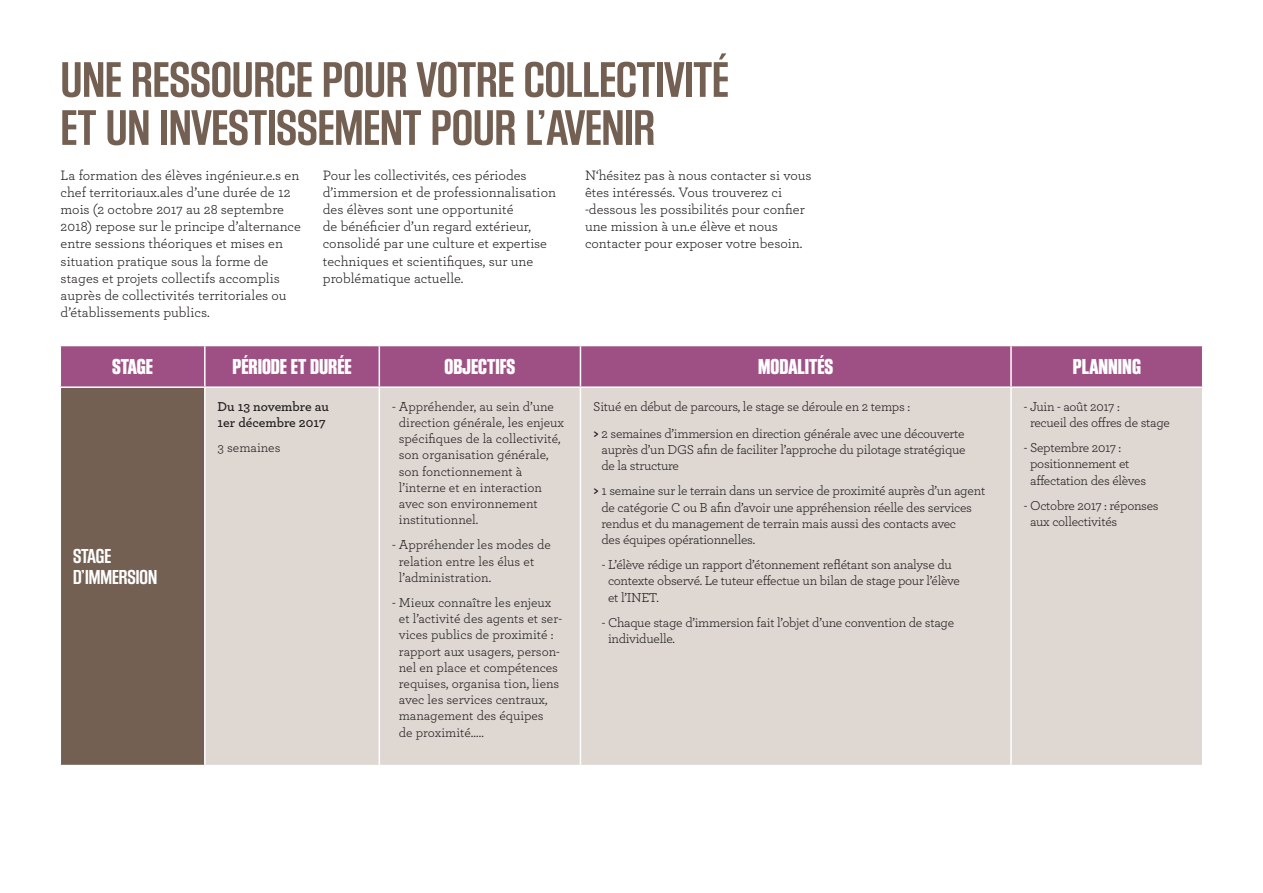
<style>
.page{position:relative;width:1263px;height:893px;background:#fff}
.page>*{position:absolute;margin:0;border:0;box-sizing:border-box;transform-origin:0 0}
.t1{font:52.05px/48px "Block Gothic Bold Cond";color:#746053}
.t2{font:22.5px "Block Gothic Ex Bold Cond";color:#fff}
.t3{font:21px/21px "Block Gothic Bold Cond";color:#fff}
.t4{font:14.25px/17.1px "Archer";color:#231f20}
.t5{font:13.5px/16.2px "Archer";letter-spacing:-.02em;color:#231f20}
.t6{font:13.5px/16.2px "Archer";color:#231f20}
.t7{font:600 13.5px/16.2px "Archer";color:#231f20}
.s1{font-weight:700}
</style>
<div class="page">
<div style="left:61px;top:346px;width:1141px;height:40px;background:#9e5085"></div>
<div style="left:60px;top:387px;width:145px;height:378px;background:#746053"></div>
<div style="left:206px;top:388px;width:996px;height:377px;background:#ded7d2"></div>
<hr style="left:204px;top:346px;width:2px;height:40px;background:#fff">
<hr style="left:379px;top:346px;width:1px;height:40px;background:#fff">
<hr style="left:580px;top:346px;width:1px;height:40px;background:#fff">
<hr style="left:1010px;top:346px;width:2px;height:40px;background:#fff">
<hr style="left:60px;top:388px;width:1px;height:377px;background:#fff">
<hr style="left:60px;top:386px;width:145px;height:2px;background:#fff">
<hr style="left:204px;top:388px;width:2px;height:377px;background:#fff">
<hr style="left:379px;top:388px;width:1px;height:377px;background:#fff">
<hr style="left:580px;top:388px;width:1px;height:377px;background:#fff">
<hr style="left:1010px;top:388px;width:2px;height:377px;background:#fff">
<h1 class="t1" style="left:61px;top:58px;width:669px">UNE RESSOURCE POUR VOTRE COLLECTIVITÉ<br>ET UN INVESTISSEMENT POUR L’AVENIR</h1>
<p class="t4" style="left:61px;top:166px;width:242px">La formation des élèves ingénieur.e.s en chef territoriaux.ales d’une durée de 12 mois (2 octobre 2017 au 28 septembre 2018) repose sur le principe d’alternance entre sessions théoriques et mises en situation pratique sous la forme de stages et projets collectifs accomplis auprès de collectivités territoriales ou d’établissements publics.</p>
<p class="t4" style="left:323px;top:166px;width:235px">Pour les collectivités, ces périodes d’immersion et de professionnalisation des élèves sont une opportunité<br>de bénéficier d’un regard extérieur, consolidé par une culture et expertise techniques et scientifiques, sur une problématique actuelle.</p>
<p class="t4" style="left:585px;top:166px;width:228px">N‘hésitez pas à nous contacter si vous êtes intéressés. Vous trouverez ci -dessous les possibilités pour confier une mission à un.e élève et nous contacter pour exposer votre besoin.</p>
<h2 class="t2" style="left:112px;top:355px;width:42px">STAGE</h2>
<h2 class="t2" style="left:233px;top:355px;width:121px">PÉRIODE ET DURÉE</h2>
<h2 class="t2" style="left:444px;top:355px;width:72px">OBJECTIFS</h2>
<h2 class="t2" style="left:758px;top:355px;width:77px">MODALITÉS</h2>
<h2 class="t2" style="left:1073px;top:355px;width:70px">PLANNING</h2>
<h3 class="t3" style="left:73px;top:546px;width:86px">STAGE<br>D’IMMERSION</h3>
<p class="t7" style="left:218px;top:397px;width:113px">Du 13 novembre au<br>1er décembre 2017</p>
<p class="t6" style="left:218px;top:439px;width:64px">3 semaines</p>
<p class="t6" style="left:399px;top:398px;width:167px;text-indent:-7px">- Appréhender, au sein d’une direction générale, les enjeux spécifiques de la collectivité, son organisation générale, son fonctionnement à l’interne et en interaction avec son environnement institutionnel.</p>
<p class="t6" style="left:399px;top:536px;width:153px;text-indent:-7px">- Appréhender les modes de relation entre les élus et l’administration.</p>
<p class="t6" style="left:399px;top:594px;width:165px;text-indent:-7px">- Mieux connaître les enjeux et l’activité des agents et ser&shy;vices publics de proximité : rapport aux usagers, person&shy;nel en place et compétences requises, organisa tion, liens avec les services centraux, management des équipes<br>de proximité…..</p>
<p class="t5" style="left:593px;top:392px;width:373px;line-height:27px">Situé en début de parcours, le stage se déroule en 2 temps :<br><span class="s1">&gt;</span> 2 semaines d’immersion en direction générale avec une découverte</p>
<p class="t5" style="left:601px;top:441px;width:366px">auprès d’un DGS afin de faciliter l’approche du pilotage stratégique de la structure</p>
<p class="t5" style="left:601px;top:482px;width:385px;text-indent:-8px"><span class="s1">&gt;</span> 1 semaine sur le terrain dans un service de proximité auprès d’un agent de catégorie C ou B afin d’avoir une appréhension réelle des services rendus et du management de terrain mais aussi des contacts avec<br>des équipes opérationnelles.</p>
<p class="t5" style="left:608px;top:556px;width:353px;text-indent:-6px">- L’élève rédige un rapport d’étonnement reflétant son analyse du contexte observé. Le tuteur effectue un bilan de stage pour l’élève et l’INET.</p>
<p class="t5" style="left:608px;top:614px;width:348px;text-indent:-6px">- Chaque stage d’immersion fait l’objet d’une convention de stage individuelle.</p>
<p class="t5" style="left:1030px;top:398px;width:141px;text-indent:-6px">- Juin - août 2017 :<br>recueil des offres de stage</p>
<p class="t5" style="left:1030px;top:439px;width:118px;text-indent:-6px">- Septembre 2017 : positionnement et affectation des élèves</p>
<p class="t5" style="left:1030px;top:497px;width:130px;text-indent:-6px">- Octobre 2017 : réponses aux collectivités</p>
</div>
